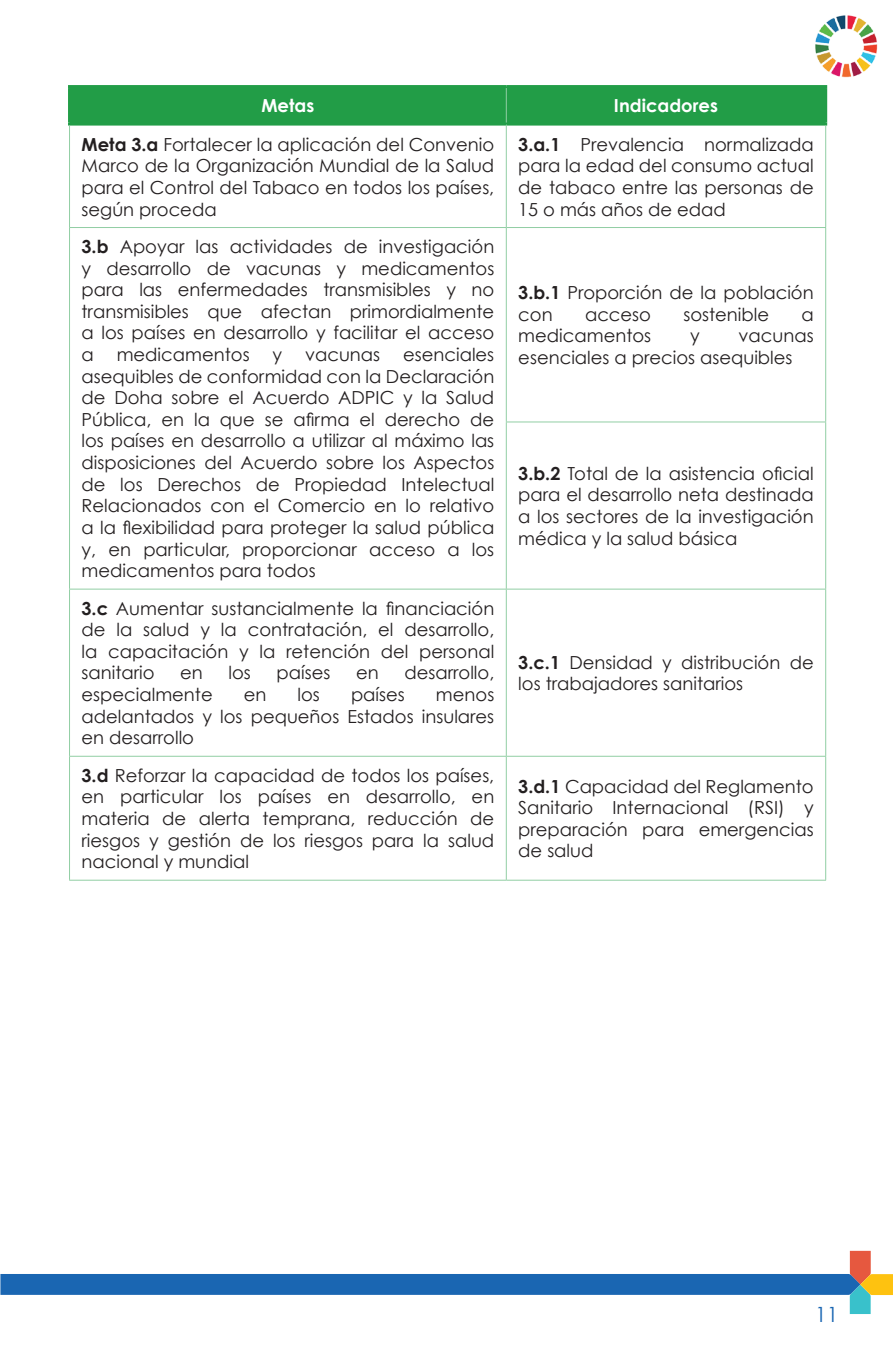
<style>
.page{position:relative;width:893px;height:1361px;background:#fff}
.page>*{position:absolute;margin:0;border:0;box-sizing:border-box;transform-origin:0 0}
.t1{font:21px "Century Gothic";color:#1a66b2}
.t2{font:18px/21.6px "Century Gothic";color:#231f20;text-align:justify}
.t3{font:700 18px "Century Gothic";color:#fff}
.s1{font-weight:700}
</style>
<div class="page">
<svg style="left:0;top:1251px;width:893px;height:63px"></svg>
<img style="left:815px;top:15px;width:63px;height:63px">
<div style="left:71px;top:88px;width:753px;height:35px;background:#229d47"></div>
<hr style="left:68px;top:85px;width:438px;height:3px;background:#229d47">
<hr style="left:68px;top:88px;width:3px;height:35px;background:#229d47">
<hr style="left:506px;top:85px;width:321px;height:3px;background:#229d47">
<hr style="left:824px;top:88px;width:3px;height:35px;background:#229d47">
<hr style="left:68px;top:123px;width:438px;height:3px;background:#229d47">
<hr style="left:506px;top:123px;width:321px;height:3px;background:#229d47">
<hr style="left:506px;top:88px;width:1px;height:35px;background:#91cea4">
<hr style="left:69px;top:126px;width:1px;height:101px;background:#91cea4">
<hr style="left:506px;top:126px;width:1px;height:101px;background:#91cea4">
<hr style="left:825px;top:126px;width:1px;height:101px;background:#91cea4">
<hr style="left:69px;top:227px;width:437px;height:1px;background:#91cea4">
<hr style="left:69px;top:228px;width:1px;height:194px;background:#91cea4">
<hr style="left:69px;top:422px;width:1px;height:167px;background:#91cea4">
<hr style="left:506px;top:227px;width:320px;height:1px;background:#91cea4">
<hr style="left:506px;top:228px;width:1px;height:193px;background:#91cea4">
<hr style="left:825px;top:228px;width:1px;height:193px;background:#91cea4">
<hr style="left:506px;top:421px;width:320px;height:1px;background:#91cea4">
<hr style="left:506px;top:422px;width:1px;height:167px;background:#91cea4">
<hr style="left:825px;top:422px;width:1px;height:167px;background:#91cea4">
<hr style="left:69px;top:588px;width:437px;height:1px;background:#91cea4">
<hr style="left:69px;top:589px;width:1px;height:167px;background:#91cea4">
<hr style="left:506px;top:588px;width:320px;height:1px;background:#91cea4">
<hr style="left:506px;top:589px;width:1px;height:167px;background:#91cea4">
<hr style="left:825px;top:589px;width:1px;height:167px;background:#91cea4">
<hr style="left:69px;top:756px;width:437px;height:1px;background:#91cea4">
<hr style="left:69px;top:756px;width:1px;height:124px;background:#91cea4">
<hr style="left:506px;top:756px;width:320px;height:1px;background:#91cea4">
<hr style="left:506px;top:756px;width:1px;height:124px;background:#91cea4">
<hr style="left:825px;top:756px;width:1px;height:124px;background:#91cea4">
<hr style="left:69px;top:879px;width:437px;height:1px;background:#91cea4">
<hr style="left:506px;top:879px;width:320px;height:1px;background:#91cea4">
<p class="t3" style="left:261px;top:94px;width:54px">Metas</p>
<p class="t3" style="left:614px;top:94px;width:106px">Indicadores</p>
<p class="t2" style="left:82px;top:133px;width:414px"><span class="s1">Meta 3.a</span> Fortalecer la aplicación del Convenio Marco de la Organización Mundial de la Salud para el Control del Tabaco en todos los países, según proceda</p>
<p class="t2" style="left:518px;top:133px;width:297px"><span class="s1">3.a.1</span> Prevalencia normalizada para la edad del consumo actual de tabaco entre las personas de 15 o más años de edad</p>
<p class="t2" style="left:82px;top:235px;width:414px"><span class="s1">3.b</span> Apoyar las actividades de investigación y desarrollo de vacunas y medicamentos para las enfermedades transmisibles y no transmisibles que afectan primordialmente a los países en desarrollo y facilitar el acceso a</p>
<p class="t2" style="left:518px;top:281px;width:297px"><span class="s1">3.b.1</span> Proporción de la población con</p>
<p class="t2" style="left:585px;top:303px;width:68px">acceso</p>
<p class="t2" style="left:683px;top:303px;width:87px">sostenible</p>
<p class="t2" style="left:801px;top:303px;width:14px">a</p>
<p class="t2" style="left:518px;top:325px;width:134px">medicamentos</p>
<p class="t2" style="left:690px;top:325px;width:11px">y</p>
<p class="t2" style="left:518px;top:325px;width:297px;text-indent:220px">vacunas esenciales a precios asequibles</p>
<p class="t2" style="left:82px;top:343px;width:414px;text-indent:322px">esenciales asequibles de conformidad con la Declaración de Doha sobre el Acuerdo ADPIC y la Salud Pública, en la que se afirma el derecho de los países en desarrollo a utilizar al máximo las disposiciones del Acuerdo sobre los Aspectos de los Derechos de Propiedad Intelectual Relacionados con el Comercio en lo relativo a la flexibilidad para proteger la salud pública y, en particular, proporcionar acceso a los medicamentos para todos</p>
<p class="t2" style="left:117px;top:343px;width:134px">medicamentos</p>
<p class="t2" style="left:273px;top:343px;width:11px">y</p>
<p class="t2" style="left:305px;top:343px;width:77px">vacunas</p>
<p class="t2" style="left:518px;top:462px;width:297px"><span class="s1">3.b.2</span> Total de la asistencia oficial para el desarrollo neta destinada a los sectores de la investigación médica y la salud básica</p>
<p class="t2" style="left:82px;top:597px;width:414px"><span class="s1">3.c</span> Aumentar sustancialmente la financiación de la salud y la contratación, el desarrollo, la capacitación y la retención del personal sanitario</p>
<p class="t2" style="left:180px;top:662px;width:24px">en</p>
<p class="t2" style="left:229px;top:662px;width:24px">los</p>
<p class="t2" style="left:277px;top:662px;width:55px">países</p>
<p class="t2" style="left:356px;top:662px;width:24px">en</p>
<p class="t2" style="left:404px;top:662px;width:91px">desarrollo,</p>
<p class="t2" style="left:82px;top:683px;width:133px">especialmente</p>
<p class="t2" style="left:244px;top:683px;width:24px">en</p>
<p class="t2" style="left:298px;top:683px;width:24px">los</p>
<p class="t2" style="left:351px;top:683px;width:55px">países</p>
<p class="t2" style="left:82px;top:683px;width:414px;text-indent:354px">menos adelantados y los pequeños Estados insulares en desarrollo</p>
<p class="t2" style="left:518px;top:651px;width:297px"><span class="s1">3.c.1</span> Densidad y distribución de los trabajadores sanitarios</p>
<p class="t2" style="left:82px;top:764px;width:414px"><span class="s1">3.d</span> Reforzar la capacidad de todos los países, en particular los países en desarrollo, en materia de alerta temprana, reducción de riesgos y gestión de los riesgos para la salud nacional y mundial</p>
<p class="t2" style="left:518px;top:775px;width:297px"><span class="s1">3.d.1</span> Capacidad del Reglamento Sanitario Internacional (RSI) y preparación para emergencias de salud</p>
<p class="t1" style="left:815px;top:1301px;width:25px">11</p>
</div>
